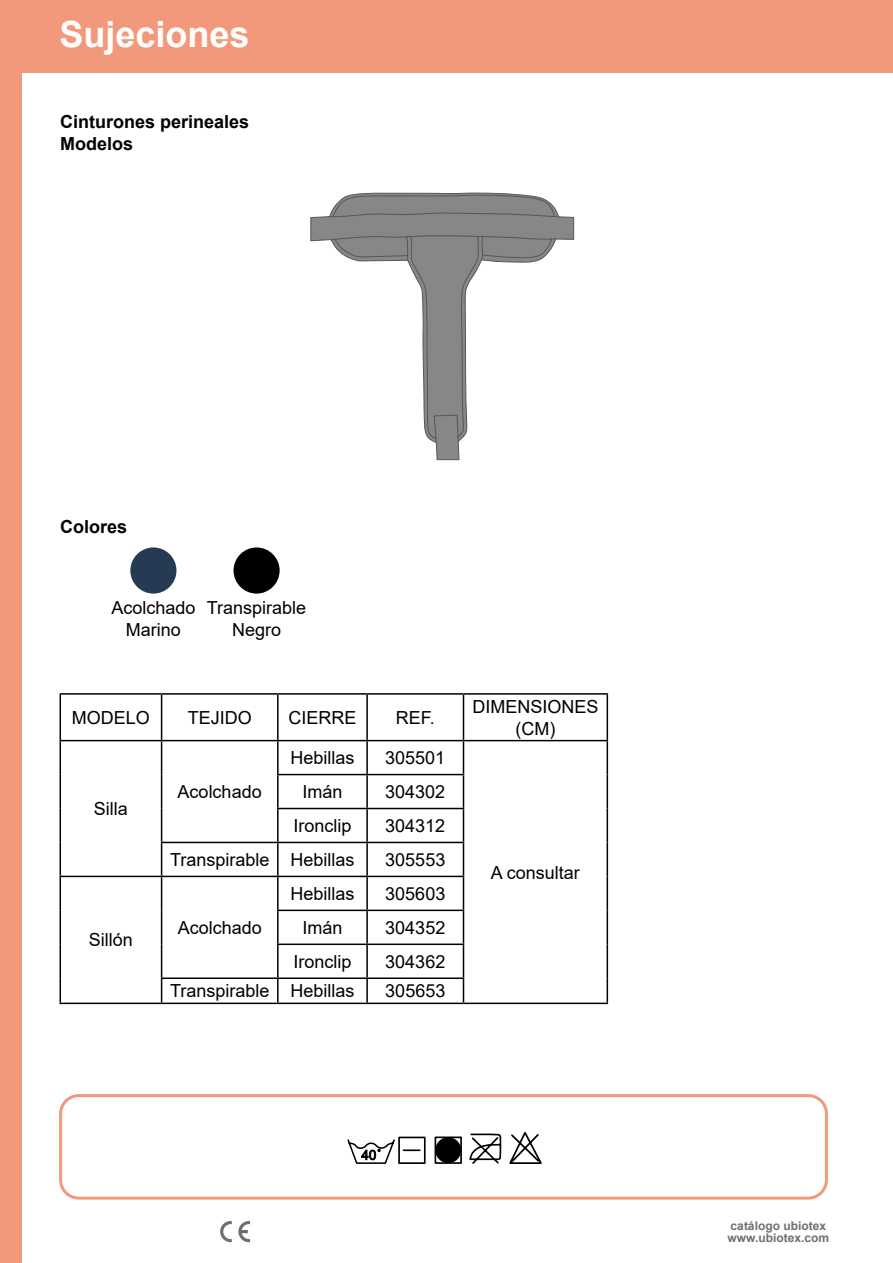
<style>
.page{position:relative;width:893px;height:1263px;background:#fff}
.page>*{position:absolute;margin:0;border:0;box-sizing:border-box;transform-origin:0 0}
.t1{font:700 36px "Arial";color:#fff}
.t2{font:18px/21.6px "Arial";color:#000;text-align:center}
.t3{font:700 18px/21.6px "Arial";color:#000}
.t4{font:700 12px/12px "Arial";color:#706f6f}
</style>
<div class="page">
<div style="left:0;top:0;width:21px;height:1263px;background:#f3997b"></div>
<div style="left:0;top:0;width:893px;height:72px;background:#f3997b"></div>
<svg style="left:220px;top:1221px;width:12px;height:21px"></svg>
<svg style="left:238px;top:1221px;width:12px;height:21px"></svg>
<div style="left:59px;top:1094px;width:769px;height:105px;border:3px solid #f3997b;border-radius:18px"></div>
<svg style="left:347px;top:1132px;width:195px;height:32px"></svg>
<div style="left:435px;top:1137px;width:26px;height:26px;background:#000;border-radius:50%"></div>
<div style="left:130px;top:547px;width:46px;height:47px;background:#263a54;border-radius:50%"></div>
<div style="left:233px;top:547px;width:47px;height:47px;background:#000;border-radius:50%"></div>
<hr style="left:60px;top:693px;width:102px;height:2px;background:#000">
<hr style="left:60px;top:695px;width:1px;height:45px;background:#000">
<hr style="left:162px;top:693px;width:116px;height:2px;background:#000">
<hr style="left:161px;top:695px;width:1px;height:45px;background:#000">
<hr style="left:278px;top:693px;width:89px;height:2px;background:#000">
<hr style="left:277px;top:695px;width:2px;height:45px;background:#000">
<hr style="left:367px;top:693px;width:96px;height:2px;background:#000">
<hr style="left:366px;top:695px;width:2px;height:45px;background:#000">
<hr style="left:463px;top:693px;width:145px;height:2px;background:#000">
<hr style="left:463px;top:695px;width:1px;height:45px;background:#000">
<hr style="left:607px;top:695px;width:1px;height:45px;background:#000">
<hr style="left:60px;top:740px;width:102px;height:1px;background:#000">
<hr style="left:60px;top:741px;width:1px;height:33px;background:#000">
<hr style="left:162px;top:740px;width:116px;height:1px;background:#000">
<hr style="left:161px;top:741px;width:1px;height:33px;background:#000">
<hr style="left:278px;top:740px;width:89px;height:1px;background:#000">
<hr style="left:277px;top:741px;width:2px;height:33px;background:#000">
<hr style="left:367px;top:740px;width:96px;height:1px;background:#000">
<hr style="left:366px;top:741px;width:2px;height:33px;background:#000">
<hr style="left:463px;top:740px;width:145px;height:1px;background:#000">
<hr style="left:463px;top:741px;width:1px;height:33px;background:#000">
<hr style="left:607px;top:741px;width:1px;height:33px;background:#000">
<hr style="left:60px;top:774px;width:1px;height:34px;background:#000">
<hr style="left:161px;top:774px;width:1px;height:34px;background:#000">
<hr style="left:277px;top:774px;width:90px;height:1px;background:#000">
<hr style="left:277px;top:775px;width:2px;height:33px;background:#000">
<hr style="left:367px;top:774px;width:97px;height:1px;background:#000">
<hr style="left:366px;top:775px;width:2px;height:33px;background:#000">
<hr style="left:463px;top:775px;width:1px;height:33px;background:#000">
<hr style="left:607px;top:774px;width:1px;height:34px;background:#000">
<hr style="left:60px;top:808px;width:1px;height:34px;background:#000">
<hr style="left:161px;top:808px;width:1px;height:34px;background:#000">
<hr style="left:277px;top:808px;width:90px;height:1px;background:#000">
<hr style="left:277px;top:809px;width:2px;height:33px;background:#000">
<hr style="left:367px;top:808px;width:97px;height:1px;background:#000">
<hr style="left:366px;top:809px;width:2px;height:33px;background:#000">
<hr style="left:463px;top:809px;width:1px;height:33px;background:#000">
<hr style="left:607px;top:808px;width:1px;height:34px;background:#000">
<hr style="left:60px;top:842px;width:1px;height:34px;background:#000">
<hr style="left:161px;top:842px;width:117px;height:1px;background:#000">
<hr style="left:161px;top:843px;width:1px;height:33px;background:#000">
<hr style="left:278px;top:842px;width:89px;height:1px;background:#000">
<hr style="left:277px;top:843px;width:2px;height:33px;background:#000">
<hr style="left:367px;top:842px;width:97px;height:1px;background:#000">
<hr style="left:366px;top:843px;width:2px;height:33px;background:#000">
<hr style="left:463px;top:843px;width:1px;height:33px;background:#000">
<hr style="left:607px;top:842px;width:1px;height:34px;background:#000">
<hr style="left:60px;top:876px;width:102px;height:1px;background:#000">
<hr style="left:60px;top:877px;width:1px;height:33px;background:#000">
<hr style="left:162px;top:876px;width:116px;height:1px;background:#000">
<hr style="left:161px;top:877px;width:1px;height:33px;background:#000">
<hr style="left:278px;top:876px;width:89px;height:1px;background:#000">
<hr style="left:277px;top:877px;width:2px;height:32px;background:#000">
<hr style="left:367px;top:876px;width:97px;height:1px;background:#000">
<hr style="left:366px;top:877px;width:2px;height:32px;background:#000">
<hr style="left:463px;top:877px;width:1px;height:32px;background:#000">
<hr style="left:607px;top:876px;width:1px;height:34px;background:#000">
<hr style="left:60px;top:910px;width:1px;height:34px;background:#000">
<hr style="left:161px;top:910px;width:1px;height:34px;background:#000">
<hr style="left:277px;top:909px;width:90px;height:2px;background:#000">
<hr style="left:277px;top:911px;width:2px;height:32px;background:#000">
<hr style="left:367px;top:909px;width:97px;height:2px;background:#000">
<hr style="left:366px;top:911px;width:2px;height:32px;background:#000">
<hr style="left:463px;top:911px;width:1px;height:32px;background:#000">
<hr style="left:607px;top:910px;width:1px;height:34px;background:#000">
<hr style="left:60px;top:944px;width:1px;height:34px;background:#000">
<hr style="left:161px;top:944px;width:1px;height:33px;background:#000">
<hr style="left:277px;top:943px;width:90px;height:2px;background:#000">
<hr style="left:277px;top:945px;width:2px;height:32px;background:#000">
<hr style="left:367px;top:943px;width:97px;height:2px;background:#000">
<hr style="left:366px;top:945px;width:2px;height:32px;background:#000">
<hr style="left:463px;top:945px;width:1px;height:32px;background:#000">
<hr style="left:607px;top:944px;width:1px;height:34px;background:#000">
<svg style="left:60px;top:978px;width:1px;height:24px"></svg>
<hr style="left:161px;top:977px;width:117px;height:2px;background:#000">
<svg style="left:161px;top:979px;width:1px;height:23px"></svg>
<hr style="left:278px;top:977px;width:89px;height:2px;background:#000">
<hr style="left:277px;top:979px;width:2px;height:23px;background:#000">
<hr style="left:367px;top:977px;width:97px;height:2px;background:#000">
<hr style="left:366px;top:979px;width:2px;height:23px;background:#000">
<svg style="left:463px;top:979px;width:1px;height:23px"></svg>
<svg style="left:607px;top:978px;width:1px;height:24px"></svg>
<hr style="left:60px;top:1002px;width:102px;height:2px;background:#000">
<hr style="left:162px;top:1002px;width:116px;height:2px;background:#000">
<hr style="left:278px;top:1002px;width:89px;height:2px;background:#000">
<hr style="left:367px;top:1002px;width:96px;height:2px;background:#000">
<hr style="left:463px;top:1002px;width:145px;height:2px;background:#000">
<svg style="left:310px;top:192px;width:264px;height:268px"></svg>
<svg style="left:329px;top:195px;width:230px;height:248px"></svg>
<h1 class="t1" style="left:60px;top:9px;width:192px">Sujeciones</h1>
<p class="t3" style="left:60px;top:111px;width:191px">Cinturones perineales<br>Modelos</p>
<p class="t3" style="left:60px;top:516px;width:69px">Colores</p>
<p class="t2" style="left:111px;top:597px;width:86px">Acolchado<br>Marino</p>
<p class="t2" style="left:207px;top:597px;width:101px">Transpirable<br>Negro</p>
<p class="t2" style="left:72px;top:706px;width:80px">MODELO</p>
<p class="t2" style="left:188px;top:706px;width:66px">TEJIDO</p>
<p class="t2" style="left:288px;top:706px;width:70px">CIERRE</p>
<p class="t2" style="left:396px;top:706px;width:41px">REF.</p>
<p class="t2" style="left:472px;top:696px;width:128px">DIMENSIONES (CM)</p>
<p class="t2" style="left:94px;top:798px;width:36px">Silla</p>
<p class="t2" style="left:89px;top:929px;width:46px">Sillón</p>
<p class="t2" style="left:290px;top:747px;width:66px">Hebillas</p>
<p class="t2" style="left:385px;top:747px;width:62px">305501</p>
<p class="t2" style="left:302px;top:781px;width:42px">Imán</p>
<p class="t2" style="left:385px;top:781px;width:62px">304302</p>
<p class="t2" style="left:293px;top:815px;width:60px">Ironclip</p>
<p class="t2" style="left:385px;top:815px;width:62px">304312</p>
<p class="t2" style="left:170px;top:849px;width:186px">Transpirable Hebillas</p>
<p class="t2" style="left:385px;top:849px;width:62px">305553</p>
<p class="t2" style="left:178px;top:781px;width:86px">Acolchado</p>
<p class="t2" style="left:290px;top:883px;width:66px">Hebillas</p>
<p class="t2" style="left:385px;top:883px;width:62px">305603</p>
<p class="t2" style="left:302px;top:917px;width:42px">Imán</p>
<p class="t2" style="left:385px;top:917px;width:62px">304352</p>
<p class="t2" style="left:293px;top:950px;width:60px">Ironclip</p>
<p class="t2" style="left:385px;top:950px;width:62px">304362</p>
<p class="t2" style="left:170px;top:980px;width:186px">Transpirable Hebillas</p>
<p class="t2" style="left:385px;top:980px;width:62px">305653</p>
<p class="t2" style="left:178px;top:917px;width:86px">Acolchado</p>
<p class="t2" style="left:491px;top:861px;width:91px">A consultar</p>
<p class="t4" style="left:727px;top:1220px;width:103px">catálogo ubiotex www.ubiotex.com</p>
</div>
